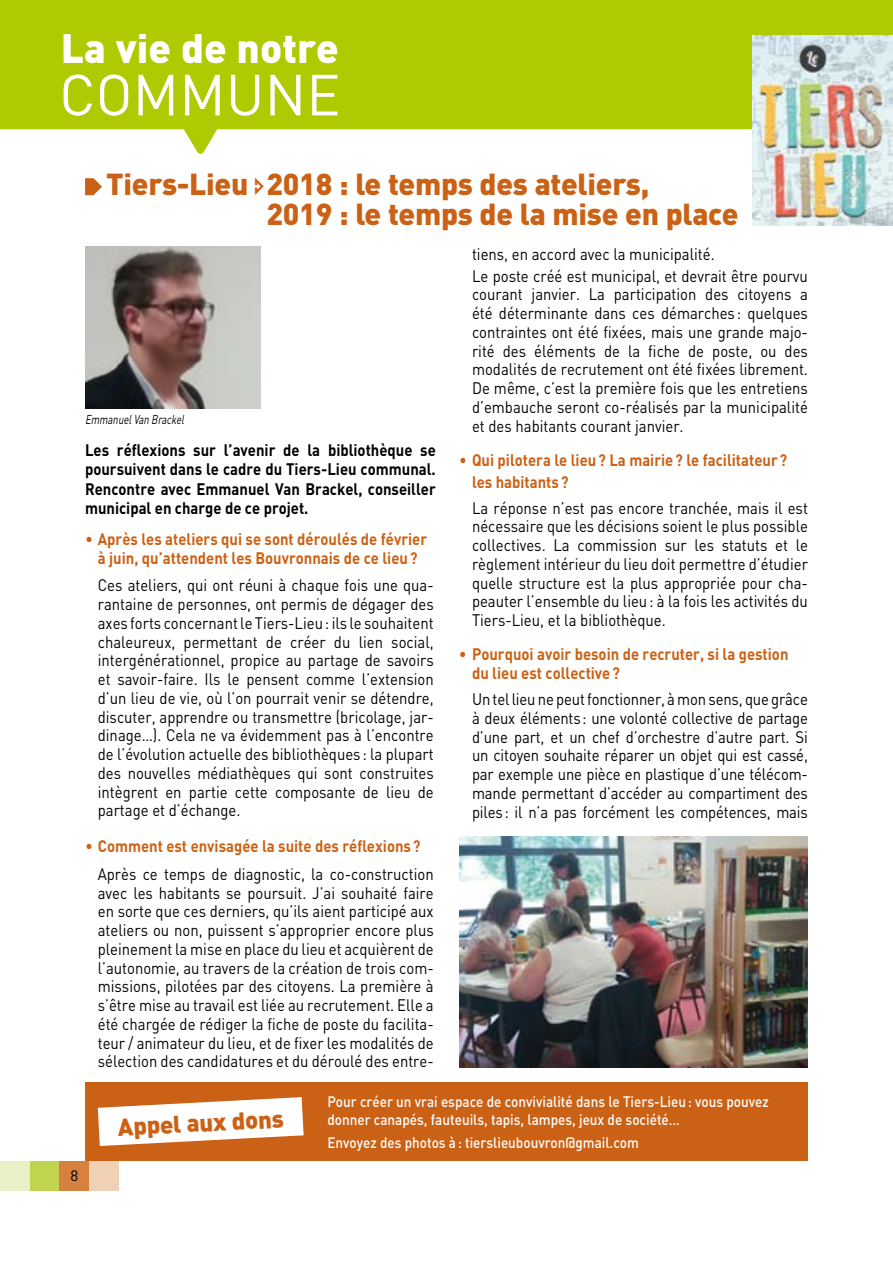
<style>
.page{position:relative;width:893px;height:1263px;background:#fff}
.page>*{position:absolute;margin:0;border:0;box-sizing:border-box;transform-origin:0 0}
.t1{font:57px "DIN";color:#fff}
.t2{font:900 40.5px "DIN";color:#fff}
.t3{font:900 30px/30px "DIN";letter-spacing:-.01em;color:#cb6114}
.t4{font:900 24px "DIN";color:#cb6114}
.t5{font:16.5px/18.8px "DIN";color:#000;text-align:justify;scale:.9 1}
.t6{font:700 16.5px/18.8px "DIN";color:#cb6114;scale:.9 1}
.t7{font:700 16.5px/19.5px "DIN";color:#000;text-align:justify;scale:.9 1}
.t8{font:500 15px/18px "DIN";color:#fff;scale:.9 1}
.t9{font:15px "DIN";color:#000}
.t10{font:italic 12.75px "DIN";color:#000;scale:.75 1}
.s1{font-weight:400}
.s2{color:#cb6114}
.s3{font-weight:700;color:#cb6114}
</style>
<div class="page">
<img style="left:459px;top:837px;width:349px;height:230px">
<div style="left:30px;top:1161px;width:30px;height:30px;background:#c1d44f"></div>
<div style="left:60px;top:1161px;width:29px;height:30px;background:#d6813f"></div>
<div style="left:89px;top:1161px;width:30px;height:30px;background:#f0d1b6"></div>
<div style="left:0;top:1161px;width:30px;height:30px;background:#e9efc6"></div>
<svg style="left:0;top:0;width:893px;height:154px;fill:#afca00"></svg>
<svg style="left:85px;top:178px;width:17px;height:17px"></svg>
<div style="left:85px;top:1082px;width:722px;height:79px;background:#cb6114"></div>
<img style="left:85px;top:247px;width:175px;height:161px">
<svg style="left:98px;top:1097px;width:206px;height:49px"></svg>
<img style="left:752px;top:36px;width:141px;height:189px">
<h2 class="t2" style="left:61px;top:21px;width:280px">La vie de notre</h2>
<h1 class="t1" style="left:59px;top:59px;width:283px">COMMUNE</h1>
<h3 class="t3" style="left:267px;top:168px;width:473px;text-indent:-160px">Tiers-Lieu 2018 : le temps des ateliers,<br>2019 : le temps de la mise en place</h3>
<p class="t10" style="left:85px;top:411px;width:137px">EmmanuelVan Brackel</p>
<p class="t7" style="left:85px;top:439px;width:391px">Les réflexions sur l’avenir de la bibliothèque se poursuivent dans le cadre du Tiers-Lieu communal.<br>Rencontre avec Emmanuel Van Brackel, conseiller municipal en charge de ce projet.</p>
<p class="t6" style="left:85px;top:529px;width:382px;text-align:center"><span class="s1">•</span> Après les ateliers qui se sont déroulés de février à juin, qu’attendent les Bouvronnais de ce lieu?</p>
<p class="t5" style="left:98px;top:576px;width:375px">Ces ateliers, qui ont réuni à chaque fois une qua&shy;rantaine de personnes, ont permis de dégager des axes forts concernant le Tiers-Lieu: ils le souhaitent chaleureux, permettant de créer du lien social, intergénérationnel, propice au partage de savoirs et savoir-faire. Ils le pensent comme l’extension d’un lieu de vie, où l’on pourrait venir se détendre, discuter, apprendre ou transmettre (bricolage, jar&shy;dinage…). Cela ne va évidemment pas à l’encontre de l’évolution actuelle des bibliothèques : la plupart des nouvelles médiathèques qui sont construites intègrent en partie cette composante de lieu de partage et d’échange.</p>
<p class="t5" style="left:98px;top:832px;width:375px;line-height:27.5px;text-indent:-13px"><span class="s2">•</span> <span class="s3">Comment est envisagée la suite des réflexions?<br></span>Après ce temps de diagnostic, la co-construction</p>
<p class="t5" style="left:98px;top:883px;width:375px">avec les habitants se poursuit. J’ai souhaité faire en sorte que ces derniers, qu’ils aient participé aux ateliers ou non, puissent s’approprier encore plus pleinement la mise en place du lieu et acquièrent de l’autonomie, au travers de la création de trois com&shy;missions, pilotées par des citoyens. La première à s’être mise au travail est liée au recrutement. Elle a été chargée de rédiger la fiche de poste du facilita&shy;teur / animateur du lieu, et de fixer les modalités de sélection des candidatures et du déroulé des entre-</p>
<p class="t5" style="left:472px;top:243px;width:375px;line-height:21.6px">tiens, en accord avec la municipalité.<br>Le poste créé est municipal, et devrait être pourvu</p>
<p class="t5" style="left:472px;top:285px;width:375px">courant janvier. La participation des citoyens a été déterminante dans ces démarches : quelques contraintes ont été fixées, mais une grande majo&shy;rité des éléments de la fiche de poste, ou des modalités de recrutement ont été fixées librement.<br>De même, c’est la première fois que les entretiens d’embauche seront co-réalisés par la municipalité et des habitants courant janvier.</p>
<p class="t6" style="left:472px;top:449px;width:352px;line-height:21.6px;text-indent:-13px"><span class="s1">•</span> Qui pilotera le lieu? La mairie? le facilitateur? les habitants?</p>
<p class="t5" style="left:472px;top:498px;width:375px">La réponse n’est pas encore tranchée, mais il est nécessaire que les décisions soient le plus possible collectives. La commission sur les statuts et le règlement intérieur du lieu doit permettre d’étudier quelle structure est la plus appropriée pour cha&shy;peauter l’ensemble du lieu: à la fois les activités du Tiers-Lieu, et la bibliothèque.</p>
<p class="t6" style="left:472px;top:644px;width:353px;text-indent:-13px">• Pourquoi avoir besoin de recruter, si la gestion du lieu est collective?</p>
<p class="t5" style="left:472px;top:689px;width:375px">Un tel lieu ne peut fonctionner, à mon sens, que grâce à deux éléments: une volonté collective de partage d’une part, et un chef d’orchestre d’autre part. Si un citoyen souhaite réparer un objet qui est cassé, par exemple une pièce en plastique d’une télécom&shy;mande permettant d’accéder au compartiment des piles: il n’a pas forcément les compétences, mais</p>
<p class="t9" style="left:70px;top:1166px;width:9px">8</p>
<h3 class="t4" style="left:117px;top:1111px;width:168px;rotate:-3deg">Appel aux dons</h3>
<p class="t8" style="left:327px;top:1092px;width:492px">Pour créer un vrai espace de convivialité dans le Tiers-Lieu: vous pouvez donner canapés, fauteuils, tapis, lampes, jeux de société…</p>
<p class="t8" style="left:327px;top:1133px;width:348px">Envoyez des photos à: tierslieubouvron@gmail.com</p>
</div>
